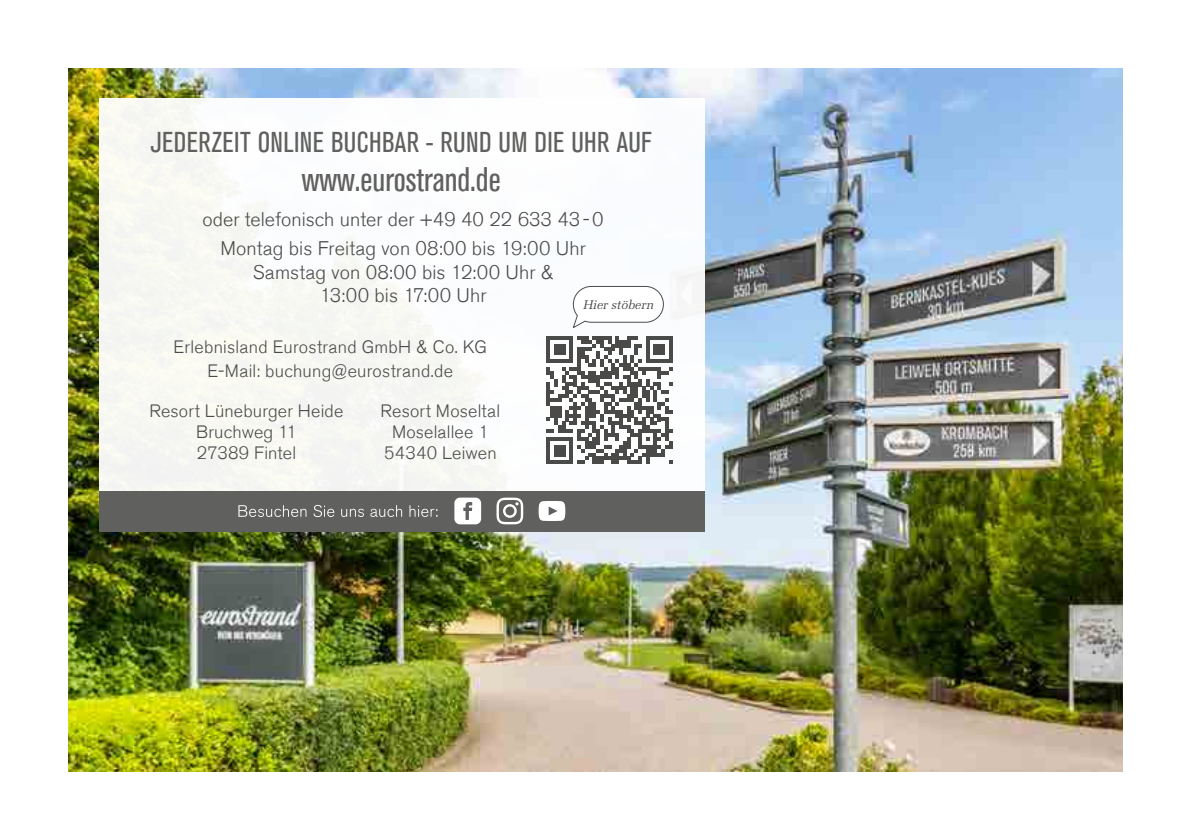
<style>
.page{position:relative;width:1191px;height:840px;background:#fff}
.page>*{position:absolute;margin:0;border:0;box-sizing:border-box;transform-origin:0 0}
.t1{font:condensed 34px "Akzidenz Grotesk BE";color:#60605f}
.t2{font:condensed 28.6px "Akzidenz Grotesk BE";letter-spacing:.015em;color:#60605f}
.t3{font:300 19.6px/28.6px "Akzidenz Grotesk BE";color:#4a4a49;text-align:center}
.t4{font:300 17.8px/21.4px "Akzidenz Grotesk BE";letter-spacing:.01em;color:#4a4a49;text-align:center}
.t5{font:italic 12.6px "Melior LT Std";color:#4a4a49}
</style>
<div class="page">
<img style="left:68px;top:68px;width:1055px;height:703px">
<div style="left:99px;top:98px;width:605px;height:393px;background:#fff"></div>
<div style="left:99px;top:490px;width:605px;height:40px;background:#60605f"></div>
<svg style="left:238px;top:504px;width:199px;height:12px"></svg>
<svg style="left:454px;top:497px;width:27px;height:27px"></svg>
<svg style="left:496px;top:497px;width:27px;height:27px"></svg>
<svg style="left:538px;top:501px;width:27px;height:20px"></svg>
<svg style="left:546px;top:336px;width:126px;height:128px"></svg>
<svg style="left:572px;top:285px;width:92px;height:43px"></svg>
<h2 class="t2" style="left:150px;top:126px;width:503px">JEDERZEIT ONLINE BUCHBAR - RUND UM DIE UHR AUF</h2>
<h1 class="t1" style="left:302px;top:160px;width:200px">www.eurostrand.de</h1>
<p class="t3" style="left:203px;top:205px;width:402px">oder telefonisch unter der +49 40 22 633 43-0<br>Montag bis Freitag von 08:00 bis 19:00 Uhr</p>
<p class="t3" style="left:253px;top:260px;width:302px;line-height:23.6px">Samstag von 08:00 bis 12:00 Uhr &amp;<br>13:00 bis 17:00 Uhr</p>
<p class="t5" style="left:583px;top:297px;width:72px">Hier stöbern</p>
<p class="t4" style="left:174px;top:335px;width:315px;line-height:24.2px">Erlebnisland Eurostrand GmbH &amp; Co. KG<br>E-Mail: buchung@eurostrand.de</p>
<p class="t4" style="left:380px;top:400px;width:121px">Resort Moseltal<br>Moselallee 1<br>54340 Leiwen</p>
<p class="t4" style="left:149px;top:400px;width:195px">Resort Lüneburger Heide<br>Bruchweg 11<br>27389 Fintel</p>
</div>
